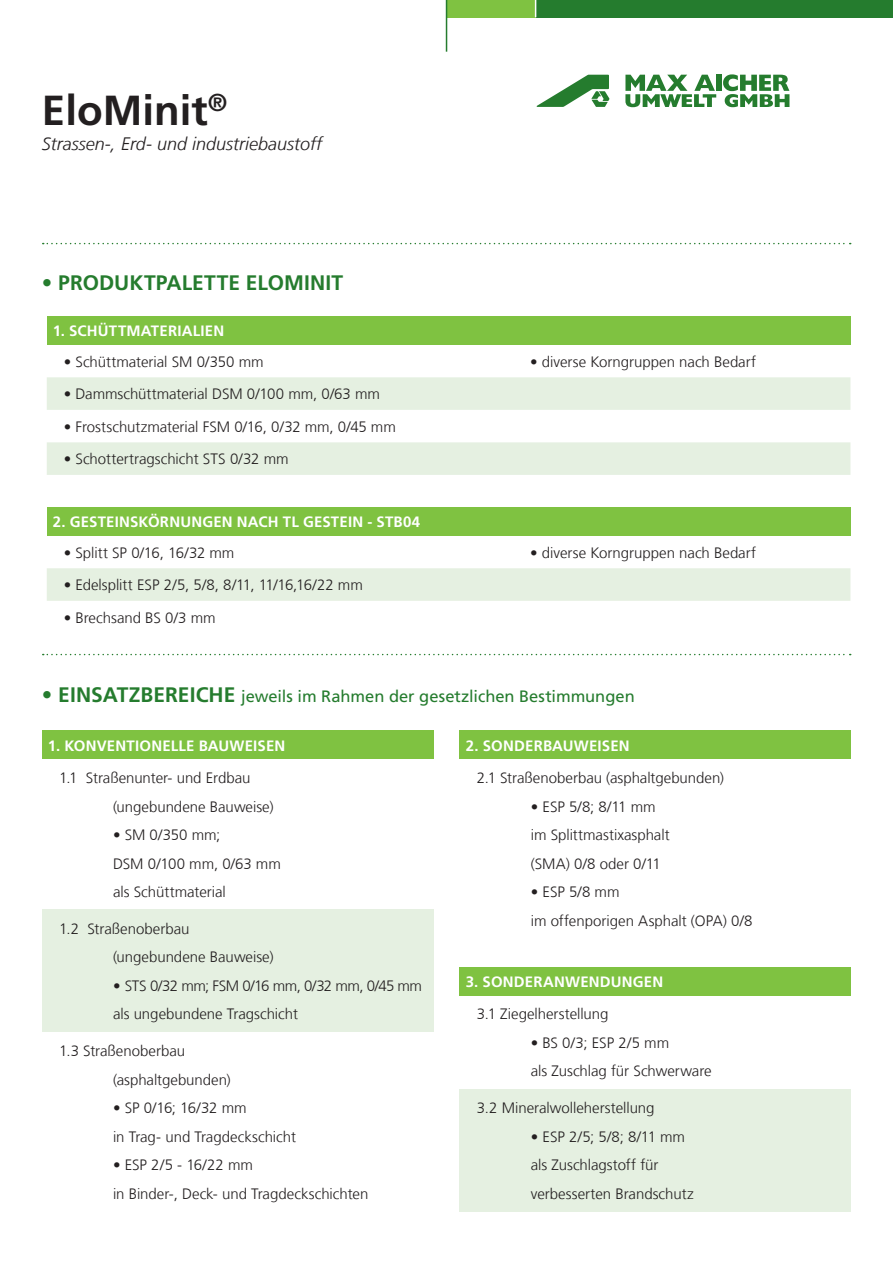
<style>
.page{position:relative;width:893px;height:1263px;background:#fff}
.page>*{position:absolute;margin:0;border:0;box-sizing:border-box;transform-origin:0 0}
.t1{font:700 42px "Frutiger LT Com";color:#231f20}
.t2{font:700 21px "Frutiger LT Com";color:#257c2e}
.t3{font:italic 300 18px "Frutiger LT Com";color:#231f20}
.t4{font:16.5px "Frutiger LT Com";letter-spacing:-.005em;color:#257c2e}
.t5{font:300 15px/28.5px "Frutiger LT Com";letter-spacing:-.005em;color:#231f20}
.t6{font:700 15px "Frutiger LT Com";letter-spacing:.01em;color:#fff}
.s1{font-weight:700;font-size:21px}
</style>
<div class="page">
<div style="left:42px;top:731px;width:391px;height:28px;background:#7fc241"></div>
<div style="left:42px;top:910px;width:391px;height:122px;background:#e5f0e1"></div>
<div style="left:460px;top:967px;width:391px;height:28px;background:#7fc241"></div>
<div style="left:460px;top:1089px;width:391px;height:122px;background:#e5f0e1"></div>
<div style="left:460px;top:731px;width:391px;height:28px;background:#7fc241"></div>
<div style="left:47px;top:317px;width:803px;height:28px;background:#7fc241"></div>
<svg style="left:47px;top:377px;width:803px;height:98px;fill:#e5f0e1"></svg>
<div style="left:47px;top:507px;width:803px;height:29px;background:#7fc241"></div>
<div style="left:47px;top:568px;width:803px;height:33px;background:#e5f0e1"></div>
<div style="left:716px;top:75px;width:6px;height:16px;background:#257c2e"></div>
<svg style="left:625px;top:75px;width:91px;height:32px"></svg>
<svg style="left:723px;top:74px;width:66px;height:33px"></svg>
<svg style="left:537px;top:75px;width:73px;height:32px"></svg>
<div style="left:447px;top:0;width:89px;height:17px;background:#7fc241"></div>
<div style="left:536px;top:0;width:357px;height:17px;background:#257c2e"></div>
<svg style="left:535px;top:0;width:1px;height:17px"></svg>
<hr style="left:446px;top:0;width:1px;height:52px;background:#257c2e">
<svg style="left:43px;top:243px;width:808px;height:1px"></svg>
<svg style="left:43px;top:654px;width:808px;height:1px"></svg>
<h1 class="t1" style="left:42px;top:85px;width:187px">EloMinit<sup>®</sup></h1>
<p class="t3" style="left:42px;top:133px;width:282px">Strassen-, Erd- und industriebaustoff</p>
<h2 class="t2" style="left:42px;top:270px;width:303px">• PRODUKTPALETTE ELOMINIT</h2>
<p class="t6" style="left:53px;top:322px;width:173px">1. SCHÜTTMATERIALIEN</p>
<p class="t5" style="left:64px;top:347px;width:201px">• Schüttmaterial SM 0/350 mm</p>
<p class="t5" style="left:530px;top:347px;width:227px">• diverse Korngruppen nach Bedarf</p>
<p class="t5" style="left:64px;top:380px;width:318px">• Dammschüttmaterial DSM 0/100 mm, 0/63 mm</p>
<p class="t5" style="left:64px;top:412px;width:334px">• Frostschutzmaterial FSM 0/16, 0/32 mm, 0/45 mm</p>
<p class="t5" style="left:64px;top:445px;width:226px">• Schottertragschicht STS 0/32 mm</p>
<p class="t6" style="left:53px;top:513px;width:369px">2. GESTEINSKÖRNUNGEN NACH TL GESTEIN - STB04</p>
<p class="t5" style="left:64px;top:538px;width:172px">• Splitt SP 0/16, 16/32 mm</p>
<p class="t5" style="left:530px;top:538px;width:227px">• diverse Korngruppen nach Bedarf</p>
<p class="t5" style="left:64px;top:571px;width:301px">• Edelsplitt ESP 2/5, 5/8, 8/11, 11/16,16/22 mm</p>
<p class="t5" style="left:64px;top:603px;width:153px">• Brechsand BS 0/3 mm</p>
<p class="t4" style="left:42px;top:686px;width:594px"><span class="s1">• EINSATZBEREICHE</span> jeweils im Rahmen der gesetzlichen Bestimmungen</p>
<p class="t6" style="left:48px;top:736px;width:239px">1. KONVENTIONELLE BAUWEISEN</p>
<p class="t5" style="left:113px;top:764px;width:162px;text-indent:-54px">1.1 Straßenunter- und Erdbau (ungebundene Bauweise)</p>
<p class="t5" style="left:113px;top:821px;width:169px">• SM 0/350 mm;<br>DSM 0/100 mm, 0/63 mm als Schüttmaterial</p>
<p class="t5" style="left:113px;top:914px;width:162px;text-indent:-54px">1.2 Straßenoberbau (ungebundene Bauweise)</p>
<p class="t5" style="left:113px;top:971px;width:311px">• STS 0/32 mm; FSM 0/16 mm, 0/32 mm, 0/45 mm als ungebundene Tragschicht</p>
<p class="t5" style="left:113px;top:1037px;width:119px;text-indent:-54px">1.3 Straßenoberbau (asphaltgebunden)</p>
<p class="t5" style="left:113px;top:1094px;width:184px">• SP 0/16; 16/32 mm<br>in Trag- und Tragdeckschicht</p>
<p class="t5" style="left:113px;top:1151px;width:257px">• ESP 2/5 - 16/22 mm<br>in Binder-, Deck- und Tragdeckschichten</p>
<p class="t6" style="left:466px;top:736px;width:165px">2. SONDERBAUWEISEN</p>
<p class="t5" style="left:477px;top:764px;width:249px">2.1 Straßenoberbau (asphaltgebunden)</p>
<p class="t5" style="left:531px;top:792px;width:140px">• ESP 5/8; 8/11 mm im Splittmastixasphalt (SMA) 0/8 oder 0/11</p>
<p class="t5" style="left:531px;top:878px;width:223px">• ESP 5/8 mm<br>im offenporigen Asphalt (OPA) 0/8</p>
<p class="t6" style="left:466px;top:973px;width:199px">3. SONDERANWENDUNGEN</p>
<p class="t5" style="left:477px;top:1000px;width:133px">3.1 Ziegelherstellung</p>
<p class="t5" style="left:531px;top:1029px;width:182px">• BS 0/3; ESP 2/5 mm<br>als Zuschlag für Schwerware</p>
<p class="t5" style="left:477px;top:1094px;width:179px">3.2 Mineralwolleherstellung</p>
<p class="t5" style="left:531px;top:1122px;width:164px">• ESP 2/5; 5/8; 8/11 mm als Zuschlagstoff für verbesserten Brandschutz</p>
</div>
